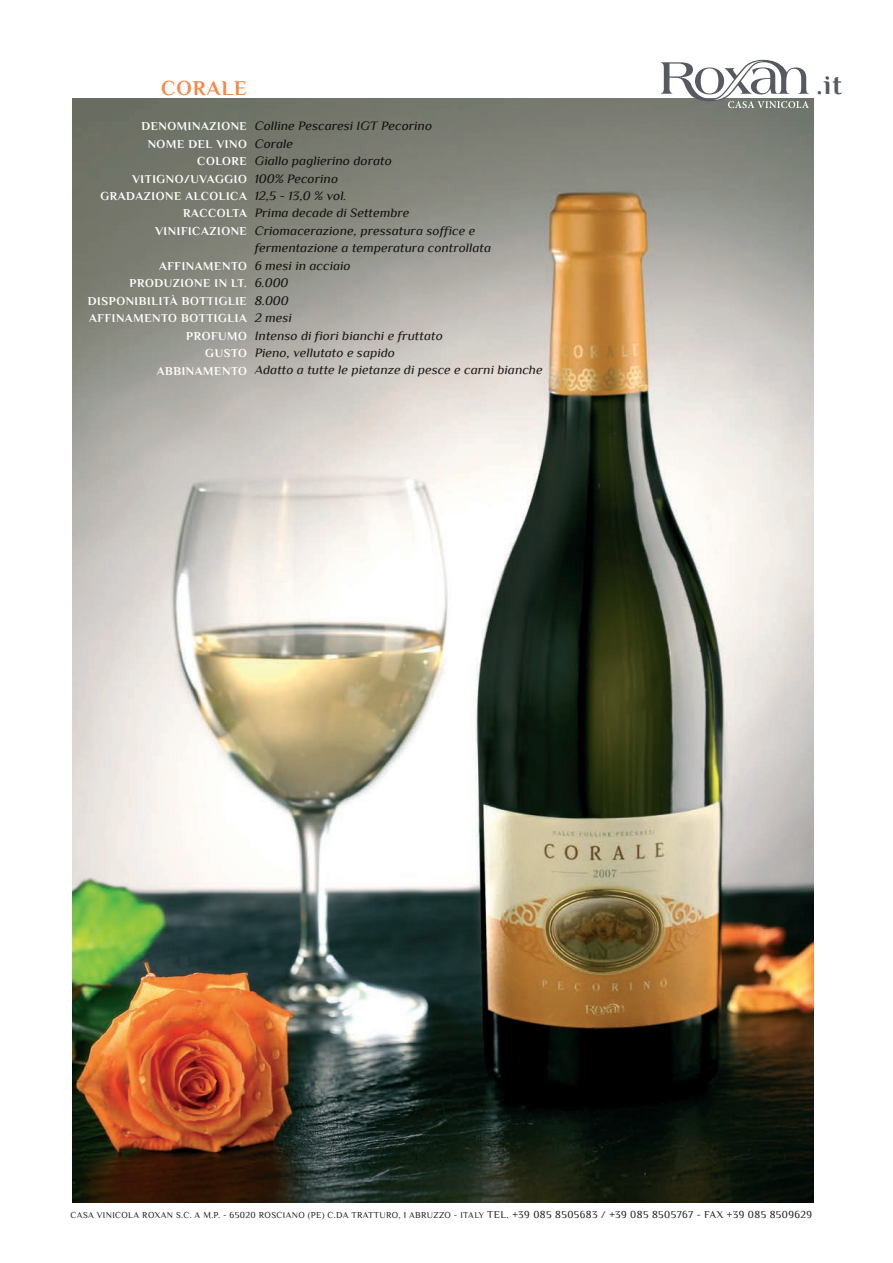
<style>
.page{position:relative;width:893px;height:1263px;background:#fff}
.page>*{position:absolute;margin:0;border:0;box-sizing:border-box;transform-origin:0 0}
.t1{font:700 27px "Philosopher";color:#575962}
.t2{font:700 21px "Philosopher";letter-spacing:.05em;color:#f58947}
.t3{font:italic 12.9px/17.4px "Philosopher";color:#231f20;scale:1.05 1}
.t4{font:700 12px/17.4px "Philosopher";letter-spacing:.05em;color:#fff;text-align:right}
.t5{font:9px "Philosopher";letter-spacing:.04em;color:#231f20}
.s1{font-size:10.5px}
</style>
<div class="page">
<img style="left:73px;top:99px;width:741px;height:1104px">
<svg style="left:661px;top:60px;width:148px;height:48px"></svg>
<h2 class="t2" style="left:161px;top:77px;width:87px">CORALE</h2>
<h1 class="t1" style="left:816px;top:70px;width:27px">.it</h1>
<p class="t3" style="left:255px;top:117px;width:276px">Colline Pescaresi IGT Pecorino<br>Corale<br>Giallo paglierino dorato<br>100% Pecorino<br>12,5 - 13,0 % vol.<br>Prima decade di Settembre<br>Criomacerazione, pressatura soffice e fermentazione a temperatura controllata<br>6 mesi in acciaio<br>6.000<br>8.000<br>2 mesi<br>Intenso di fiori bianchi e fruttato<br>Pieno, vellutato e sapido<br>Adatto a tutte le pietanze di pesce e carni bianche</p>
<p class="t4" style="left:100px;top:118px;width:148px">DENOMINAZIONE<br>NOME DEL VINO<br>COLORE<br>VITIGNO/UVAGGIO<br>GRADAZIONE ALCOLICA<br>RACCOLTA<br>VINIFICAZIONE</p>
<p class="t4" style="left:88px;top:257px;width:161px">AFFINAMENTO<br>PRODUZIONE IN LT.<br>DISPONIBILITÀ BOTTIGLIE<br>AFFINAMENTO BOTTIGLIA<br>PROFUMO<br>GUSTO<br>ABBINAMENTO</p>
<p class="t5" style="left:71px;top:1210px;width:743px">CASA VINICOLA ROXAN S.C. A M.P. - 65020 ROSCIANO (PE) C.DA TRATTURO, 1 ABRUZZO - ITALY <span class="s1">TEL. +39 085 8505683 / +39 085 8505767 - FAX +39 085 8509629</span></p>
</div>
